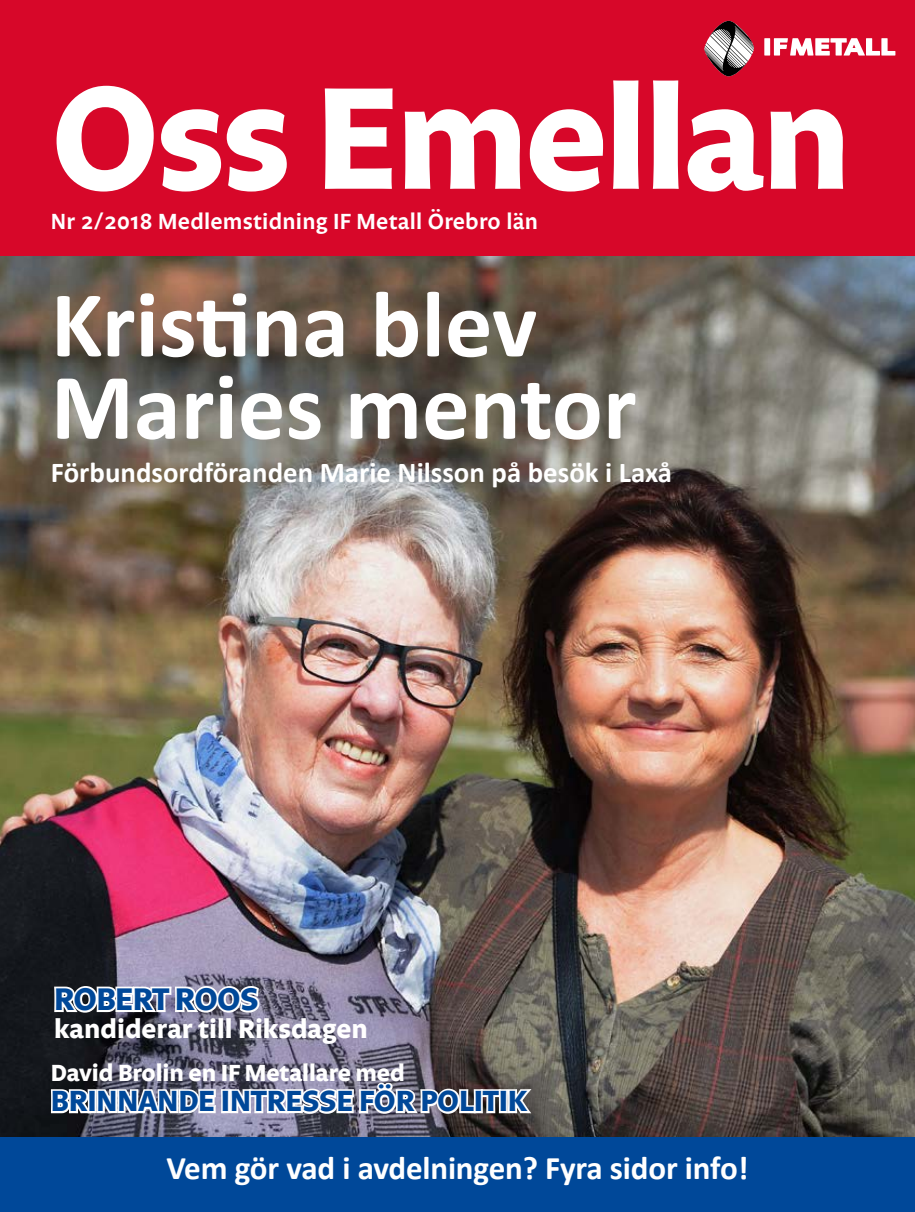
<style>
.page{position:relative;width:915px;height:1212px;background:#fff}
.page>*{position:absolute;margin:0;border:0;box-sizing:border-box;transform-origin:0 0}
.t1{font:700 148.5px "Legato";letter-spacing:-.02em;color:#fff}
.t2{font:700 94.8px/82.3px "Calibri";color:#fff}
.t3{font:700 33px "Calibri";letter-spacing:-.005em;color:#fff}
.t4{font:700 32.1px "Legato";letter-spacing:-.02em;color:#004899}
.t5{font:700 30px "Legato";letter-spacing:-.005em;color:#004899}
.t6{font:700 28.8px "Calibri";color:#fff}
.t7{font:700 27px "Legato";color:#fff}
.t8{font:700 24px "Legato";letter-spacing:-.005em;color:#fff}
.t9{font:600 22.5px "Legato";letter-spacing:.01em;color:#fff}
</style>
<div class="page">
<img style="left:0;top:255px;width:914px;height:882px">
<div style="left:0;top:0;width:914px;height:255px;background:#d70729"></div>
<svg style="left:704px;top:21px;width:49px;height:55px"></svg>
<div style="left:764px;top:38px;width:5px;height:18px;background:#fff"></div>
<svg style="left:773px;top:38px;width:122px;height:18px"></svg>
<div style="left:0;top:1137px;width:914px;height:75px;background:#004899"></div>
<svg style="left:49px;top:1080px;width:487px;height:36px"></svg>
<svg style="left:52px;top:983px;width:210px;height:32px"></svg>
<h1 class="t1" style="left:51px;top:52px;width:801px">Oss Emellan</h1>
<p class="t9" style="left:51px;top:208px;width:488px">Nr 2/2018 Medlemstidning IF Metall Örebro län</p>
<h2 class="t2" style="left:51px;top:279px;width:587px">Kristina blev<br>Maries mentor</h2>
<p class="t6" style="left:51px;top:454px;width:622px">Förbundsordföranden Marie Nilsson på besök i Laxå</p>
<p class="t4" style="left:54px;top:980px;width:206px">ROBERT ROOS</p>
<p class="t7" style="left:54px;top:1013px;width:315px">kandiderar till Riksdagen</p>
<p class="t8" style="left:51px;top:1058px;width:355px">David Brolin en IF Metallare med</p>
<p class="t5" style="left:51px;top:1084px;width:478px">BRINNANDE INTRESSE FÖR POLITIK</p>
<p class="t3" style="left:167px;top:1148px;width:583px">Vem gör vad i avdelningen? Fyra sidor info!</p>
</div>
